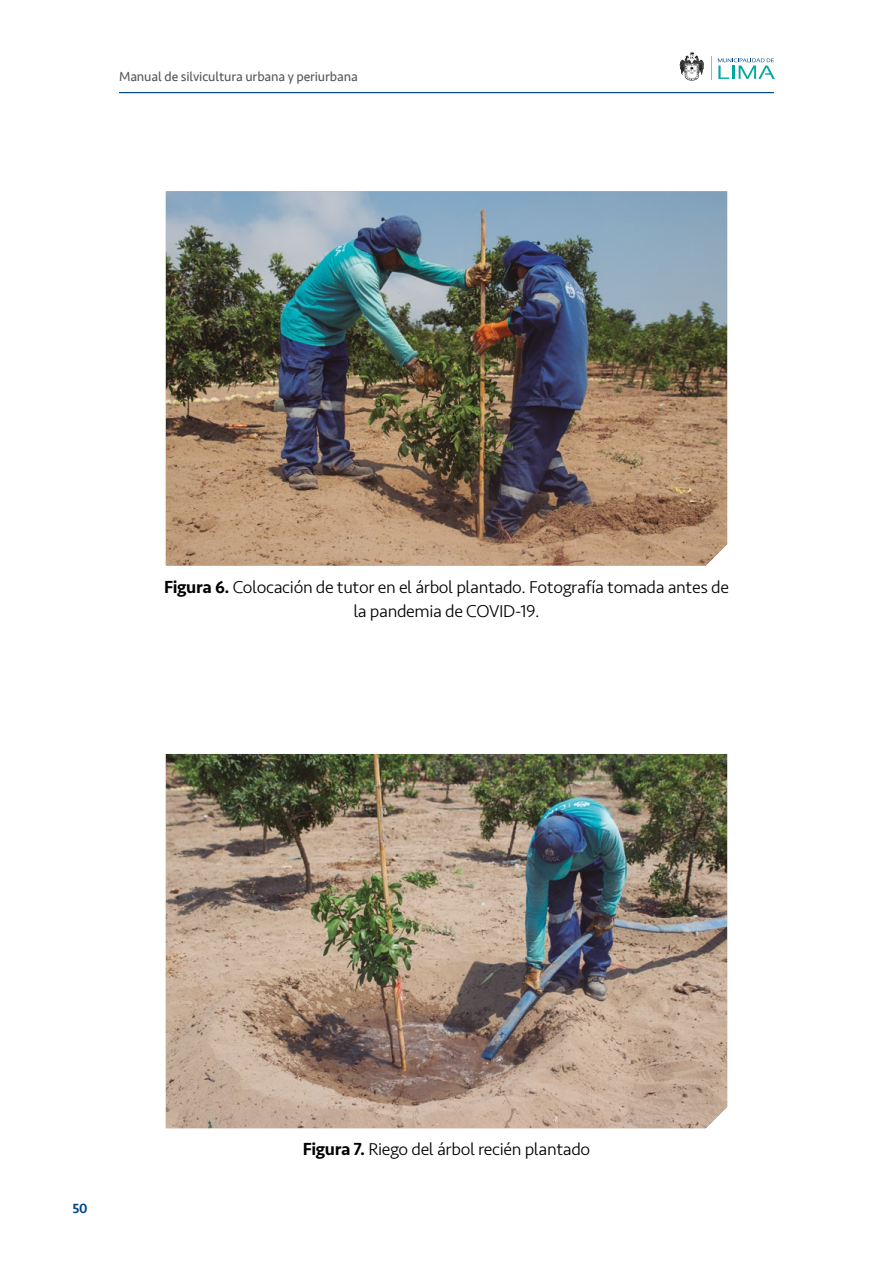
<style>
.page{position:relative;width:893px;height:1263px;background:#fff}
.page>*{position:absolute;margin:0;border:0;box-sizing:border-box;transform-origin:0 0}
.t1{font:300 18px/24px "Seravek";letter-spacing:-.02em;color:#000;text-align:center}
.t2{font:500 13.65px "Seravek";color:#004987}
.t3{font:13.5px "Seravek";letter-spacing:-.01em;color:#575756}
.s1{font-weight:500}
</style>
<div class="page">
<hr style="left:119px;top:92px;width:655px;height:1px;background:#004987">
<svg style="left:711px;top:57px;width:1px;height:23px"></svg>
<svg style="left:718px;top:58px;width:57px;height:21px"></svg>
<svg style="left:679px;top:52px;width:25px;height:29px"></svg>
<img style="left:166px;top:191px;width:561px;height:374px">
<img style="left:166px;top:754px;width:561px;height:374px">
<p class="t3" style="left:119px;top:66px;width:240px">Manual de silvicultura urbana y periurbana</p>
<p class="t1" style="left:164px;top:575px;width:566px"><span class="s1">Figura 6.</span> Colocación de tutor en el árbol plantado. Fotografía tomada antes de la pandemia de COVID-19.</p>
<p class="t2" style="left:72px;top:1200px;width:17px">50</p>
<p class="t1" style="left:303px;top:1138px;width:289px"><span class="s1">Figura 7.</span> Riego del árbol recién plantado</p>
</div>
